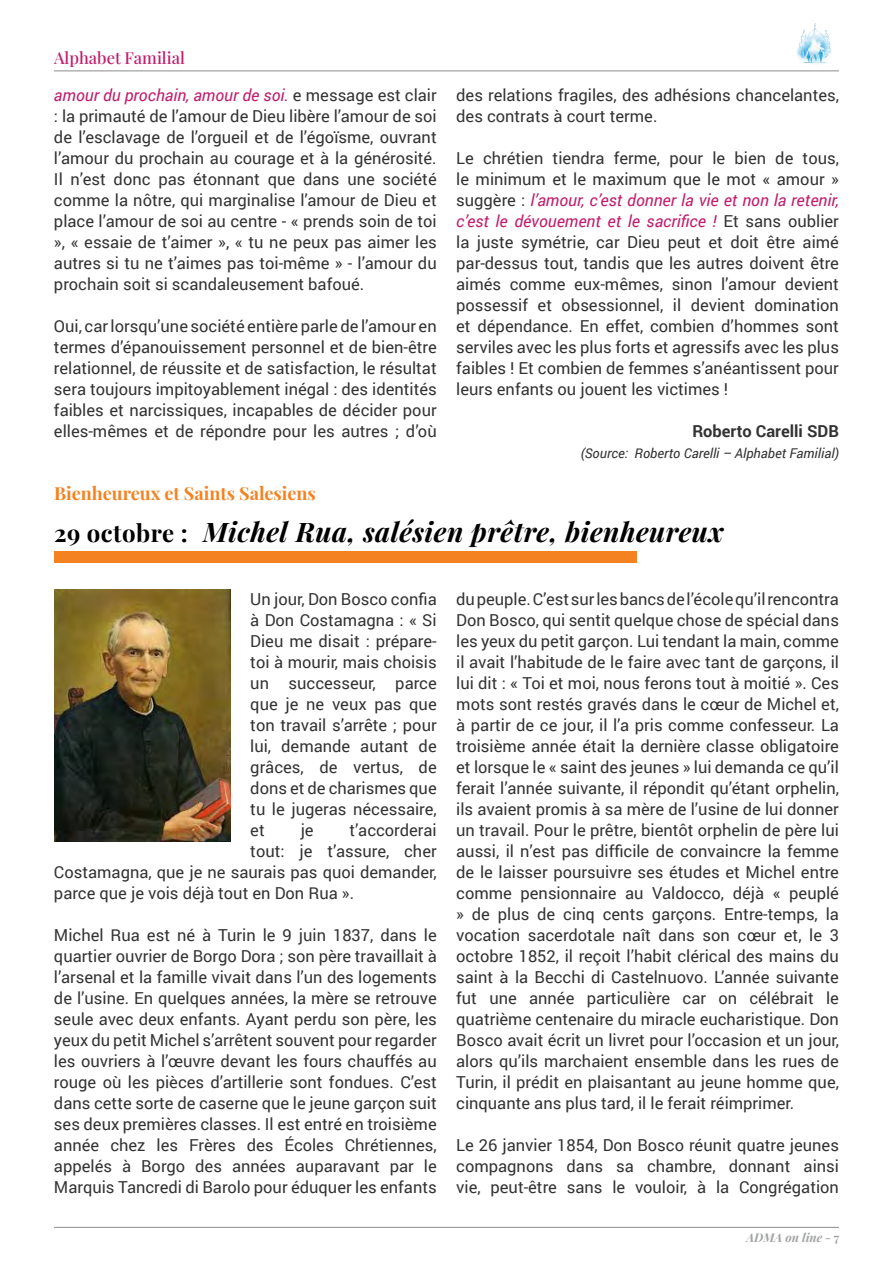
<style>
.page{position:relative;width:893px;height:1263px;background:#fff}
.page>*{position:absolute;margin:0;border:0;box-sizing:border-box;transform-origin:0 0}
.t1{font:italic 700 27px "Playfair Display";letter-spacing:.02em;color:#000}
.t2{font:700 18px "Playfair Display";color:#f58221}
.t3{font:16.5px/21px "Roboto";color:#333;text-align:justify}
.t4{font:700 16.5px "Roboto";color:#333}
.t5{font:500 16.5px "Playfair Display";color:#c11e6d}
.t6{font:italic 13.5px "Roboto";color:#333}
.t7{font:italic 700 12px "Playfair Display";color:#a1a3a4}
.s1{font-style:italic;color:#c11e6d}
.s2{font-style:normal;font-size:24px}
.s3{font-style:normal}
</style>
<div class="page">
<hr style="left:54px;top:1227px;width:785px;height:1px;background:#8a8c8e">
<hr style="left:54px;top:71px;width:785px;height:1px;background:#8a8c8e">
<img style="left:791px;top:23px;width:48px;height:48px">
<div style="left:54px;top:551px;width:582px;height:11px;background:#f58221"></div>
<img style="left:54px;top:590px;width:177px;height:252px">
<p class="t5" style="left:54px;top:45px;width:132px">Alphabet Familial</p>
<p class="t3" style="left:54px;top:84px;width:384px"><span class="s1">amour du prochain, amour de soi.</span> e message est clair : la primauté de l’amour de Dieu libère l’amour de soi de l’esclavage de l’orgueil et de l’égoïsme, ouvrant l’amour du prochain au courage et à la générosité.<br>Il n’est donc pas étonnant que dans une société comme la nôtre, qui marginalise l’amour de Dieu et place l’amour de soi au centre - « prends soin de toi », « essaie de t’aimer », « tu ne peux pas aimer les autres si tu ne t’aimes pas toi-même » - l’amour du prochain soit si scandaleusement bafoué.</p>
<p class="t3" style="left:54px;top:315px;width:384px">Oui, car lorsqu’une société entière parle de l’amour en termes d’épanouissement personnel et de bien-être relationnel, de réussite et de satisfaction, le résultat sera toujours impitoyablement inégal : des identités faibles et narcissiques, incapables de décider pour elles-mêmes et de répondre pour les autres ; d’où</p>
<p class="t3" style="left:456px;top:84px;width:384px">des relations fragiles, des adhésions chancelantes, des contrats à court terme.</p>
<p class="t3" style="left:456px;top:147px;width:384px">Le chrétien tiendra ferme, pour le bien de tous, le minimum et le maximum que le mot « amour » suggère : <span class="s1">l’amour, c’est donner la vie et non la retenir, c’est le dévouement et le sacrifice !</span> Et sans oublier la juste symétrie, car Dieu peut et doit être aimé par-dessus tout, tandis que les autres doivent être aimés comme eux-mêmes, sinon l’amour devient possessif et obsessionnel, il devient domination et dépendance. En effet, combien d’hommes sont serviles avec les plus forts et agressifs avec les plus faibles ! Et combien de femmes s’anéantissent pour leurs enfants ou jouent les victimes !</p>
<p class="t4" style="left:692px;top:419px;width:148px">Roberto Carelli SDB</p>
<p class="t6" style="left:581px;top:443px;width:260px">(Source: Roberto Carelli – Alphabet Familial)</p>
<p class="t2" style="left:54px;top:479px;width:263px">Bienheureux et Saints Salesiens</p>
<p class="t1" style="left:54px;top:510px;width:671px"><span class="s2">29 octobre :</span> Michel Rua, salésien prêtre, bienheureux</p>
<p class="t3" style="left:250px;top:588px;width:188px">Un jour, Don Bosco confia à Don Costamagna : « Si Dieu me disait : prépare&shy;toi à mourir, mais choisis un successeur, parce que je ne veux pas que ton travail s’arrête ; pour lui, demande autant de grâces, de vertus, de dons et de charismes que tu le jugeras nécessaire, et</p>
<p class="t3" style="left:301px;top:819px;width:15px">je</p>
<p class="t3" style="left:350px;top:819px;width:89px">t’accorderai</p>
<p class="t3" style="left:250px;top:840px;width:188px">tout: je t’assure, cher</p>
<p class="t3" style="left:54px;top:861px;width:384px">Costamagna, que je ne saurais pas quoi demander,</p>
<p class="t3" style="left:54px;top:882px;width:302px">parce que je vois déjà tout en Don Rua ».</p>
<p class="t3" style="left:54px;top:924px;width:384px">Michel Rua est né à Turin le 9 juin 1837, dans le quartier ouvrier de Borgo Dora ; son père travaillait à l’arsenal et la famille vivait dans l’un des logements de l’usine. En quelques années, la mère se retrouve seule avec deux enfants. Ayant perdu son père, les yeux du petit Michel s’arrêtent souvent pour regarder les ouvriers à l’œuvre devant les fours chauffés au rouge où les pièces d’artillerie sont fondues. C’est dans cette sorte de caserne que le jeune garçon suit ses deux premières classes. Il est entré en troisième année chez les Frères des Écoles Chrétiennes, appelés à Borgo des années auparavant par le Marquis Tancredi di Barolo pour éduquer les enfants</p>
<p class="t3" style="left:456px;top:588px;width:384px">du peuple. C’est sur les bancs de l’école qu’il rencontra Don Bosco, qui sentit quelque chose de spécial dans les yeux du petit garçon. Lui tendant la main, comme il avait l’habitude de le faire avec tant de garçons, il lui dit : « Toi et moi, nous ferons tout à moitié ». Ces mots sont restés gravés dans le cœur de Michel et, à partir de ce jour, il l’a pris comme confesseur. La troisième année était la dernière classe obligatoire et lorsque le « saint des jeunes » lui demanda ce qu’il ferait l’année suivante, il répondit qu’étant orphelin, ils avaient promis à sa mère de l’usine de lui donner un travail. Pour le prêtre, bientôt orphelin de père lui aussi, il n’est pas difficile de convaincre la femme de le laisser poursuivre ses études et Michel entre comme pensionnaire au Valdocco, déjà « peuplé » de plus de cinq cents garçons. Entre-temps, la vocation sacerdotale naît dans son cœur et, le 3 octobre 1852, il reçoit l’habit clérical des mains du saint à la Becchi di Castelnuovo. L’année suivante fut une année particulière car on célébrait le quatrième centenaire du miracle eucharistique. Don Bosco avait écrit un livret pour l’occasion et un jour, alors qu’ils marchaient ensemble dans les rues de Turin, il prédit en plaisantant au jeune homme que, cinquante ans plus tard, il le ferait réimprimer.</p>
<p class="t3" style="left:456px;top:1134px;width:384px">Le 26 janvier 1854, Don Bosco réunit quatre jeunes compagnons dans sa chambre, donnant ainsi vie, peut-être sans le vouloir, à la Congrégation</p>
<p class="t7" style="left:746px;top:1228px;width:94px">ADMA on line <span class="s3">- 7</span></p>
</div>
